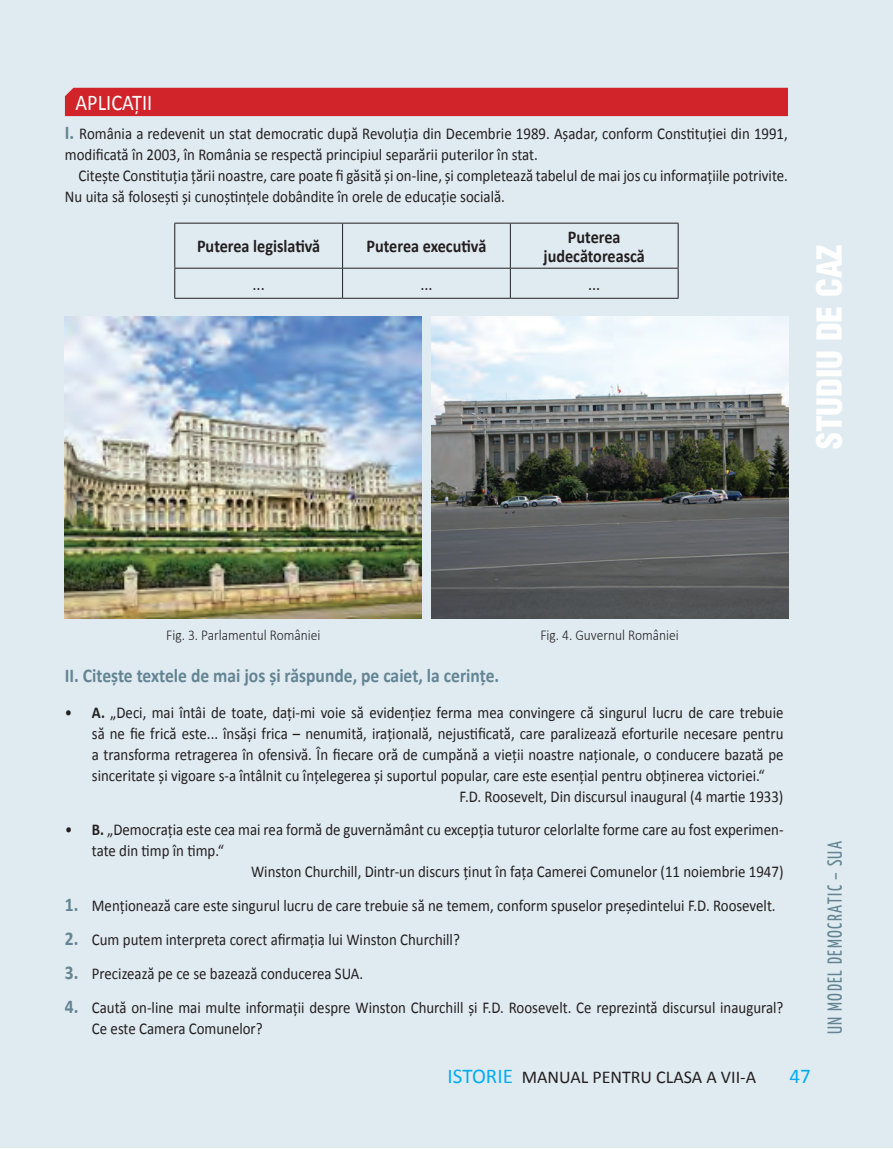
<style>
.page{position:relative;width:893px;height:1149px;background:#fff}
.page>*{position:absolute;margin:0;border:0;box-sizing:border-box;transform-origin:0 0}
.t1{font:33.75px "Switzerland Cond Black R";color:#fff}
.t2{font:22.5px "Calibri";color:#fff;scale:.9 1}
.t3{font:21px "Calibri";color:#00aeef}
.t4{font:20.25px "Yanone Kaffeesatz";letter-spacing:.08em;color:#638493;scale:.9 1}
.t5{font:700 19.5px "Calibri";color:#638493;scale:.9 1}
.t6{font:700 18px/19.5px "Calibri";color:#231f20;text-align:center;scale:.9 1}
.t7{font:18px "Calibri";color:#231f20}
.t8{font:18px "Calibri";color:#231f20;scale:.9 1}
.t9{font:16.5px/21px "Calibri";color:#231f20;scale:.9 1}
.t10{font:300 15px "Calibri";color:#231f20;scale:.9 1}
.s1{font-weight:700;font-size:19.5px;color:#638493}
.s2{font-weight:700}
.s3{font-style:italic}
.s4{font-size:21px;color:#00aeef}
</style>
<div class="page">
<div style="left:0;top:1px;width:893px;height:1146px;background:#e0ebf1"></div>
<div style="left:65px;top:88px;width:723px;height:28px;background:#d1232a"></div>
<hr style="left:174px;top:223px;width:169px;height:1px;background:#231f20">
<hr style="left:174px;top:223px;width:1px;height:45px;background:#231f20">
<hr style="left:343px;top:223px;width:167px;height:1px;background:#231f20">
<hr style="left:342px;top:223px;width:1px;height:45px;background:#231f20">
<hr style="left:510px;top:223px;width:168px;height:1px;background:#231f20">
<hr style="left:510px;top:223px;width:1px;height:45px;background:#231f20">
<hr style="left:678px;top:223px;width:1px;height:45px;background:#231f20">
<hr style="left:174px;top:268px;width:169px;height:1px;background:#231f20">
<hr style="left:174px;top:268px;width:1px;height:30px;background:#231f20">
<hr style="left:343px;top:268px;width:167px;height:1px;background:#231f20">
<hr style="left:342px;top:268px;width:1px;height:30px;background:#231f20">
<hr style="left:510px;top:268px;width:168px;height:1px;background:#231f20">
<hr style="left:510px;top:268px;width:1px;height:30px;background:#231f20">
<hr style="left:678px;top:268px;width:1px;height:30px;background:#231f20">
<hr style="left:174px;top:298px;width:169px;height:1px;background:#231f20">
<hr style="left:343px;top:298px;width:167px;height:1px;background:#231f20">
<hr style="left:510px;top:298px;width:168px;height:1px;background:#231f20">
<img style="left:65px;top:317px;width:357px;height:301px">
<img style="left:431px;top:316px;width:357px;height:302px">
<h2 class="t2" style="left:76px;top:87px;width:87px">APLICAȚII</h2>
<p class="t9" style="left:65px;top:122px;width:805px"><span class="s1">I.</span> România a redevenit un stat democratic după Revoluția din Decembrie 1989. Așadar, conform Constituției din 1991, modificată în 2003, în România se respectă principiul separării puterilor în stat.</p>
<p class="t9" style="left:65px;top:164px;width:805px;text-indent:14px">Citește Constituția țării noastre, care poate fi găsită și on-line, și completează tabelul de mai jos cu informațiile potrivite.<br>Nu uita să folosești și cunoștințele dobândite în orele de educație socială.</p>
<p class="t6" style="left:197px;top:236px;width:138px">Puterea legislativă</p>
<p class="t6" style="left:367px;top:236px;width:135px">Puterea executivă</p>
<p class="t6" style="left:544px;top:226px;width:114px">Puterea judecătorească</p>
<p class="t8" style="left:253px;top:271px;width:15px">...</p>
<p class="t8" style="left:420px;top:271px;width:15px">...</p>
<p class="t8" style="left:588px;top:271px;width:15px">...</p>
<h1 class="t1" style="left:808px;top:449px;width:206px;rotate:-90deg">studiu de caz</h1>
<p class="t10" style="left:166px;top:625px;width:173px">Fig. 3. Parlamentul României</p>
<p class="t10" style="left:540px;top:625px;width:155px">Fig. 4. Guvernul României</p>
<p class="t5" style="left:65px;top:661px;width:484px">II. Citește textele de mai jos și răspunde, pe caiet, la cerințe.</p>
<p class="t9" style="left:65px;top:700px;width:800px">• <span class="s2">A.</span> „Deci, mai întâi de toate, dați-mi voie să evidențiez ferma mea convingere că singurul lucru de care trebuie</p>
<p class="t9" style="left:92px;top:722px;width:770px">să ne fie frică este... însăși frica – nenumită, irațională, nejustificată, care paralizează eforturile necesare pentru</p>
<p class="t9" style="left:92px;top:743px;width:770px">a transforma retragerea în ofensivă. În fiecare oră de cumpănă a vieții noastre naționale, o conducere bazată pe</p>
<p class="t9" style="left:92px;top:764px;width:749px">sinceritate și vigoare s-a întâlnit cu înțelegerea și suportul popular, care este esențial pentru obținerea victoriei.“</p>
<p class="t9" style="left:460px;top:785px;width:361px">F.D. Roosevelt, Din discursul inaugural (4 martie 1933)</p>
<p class="t9" style="left:65px;top:818px;width:800px"><span class="s3">•</span> <span class="s2">B.</span> „Democrația este cea mai rea formă de guvernământ cu excepția tuturor celorlalte forme care au fost experimen-</p>
<p class="t9" style="left:92px;top:839px;width:148px">tate din timp în timp.“</p>
<p class="t9" style="left:251px;top:860px;width:593px">Winston Churchill, Dintr-un discurs ținut în fața Camerei Comunelor (11 noiembrie 1947)</p>
<p class="t9" style="left:65px;top:894px;width:791px"><span class="s1">1.</span> Menţionează care este singurul lucru de care trebuie să ne temem, conform spuselor președintelui F.D. Roosevelt.</p>
<p class="t9" style="left:65px;top:928px;width:440px"><span class="s1">2.</span> Cum putem interpreta corect afirmația lui Winston Churchill?</p>
<p class="t9" style="left:65px;top:962px;width:333px"><span class="s1">3.</span> Precizează pe ce se bazează conducerea SUA.</p>
<p class="t9" style="left:92px;top:995px;width:770px;text-indent:-27px"><span class="s1">4.</span> Caută on-line mai multe informații despre Winston Churchill și F.D. Roosevelt. Ce reprezintă discursul inaugural?<br>Ce este Camera Comunelor?</p>
<p class="t4" style="left:822px;top:1033px;width:215px;rotate:-90deg">Un model democratic – SUA</p>
<p class="t7" style="left:448px;top:1064px;width:310px"><span class="s4">ISTORIE</span> MANUAL PENTRU CLASA A VII-A</p>
<p class="t3" style="left:789px;top:1061px;width:23px">47</p>
</div>
